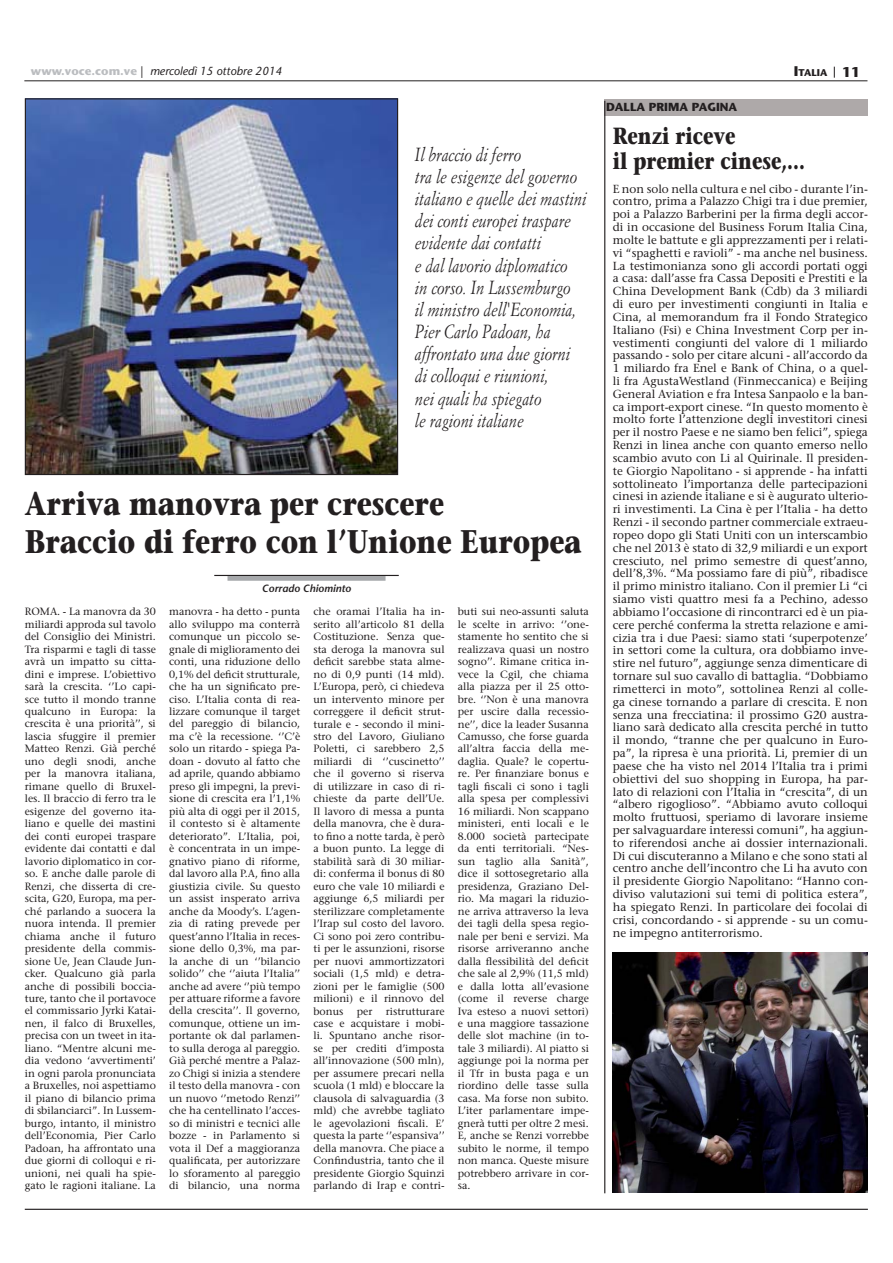
<style>
.page{position:relative;width:893px;height:1263px;background:#fff}
.page>*{position:absolute;margin:0;border:0;box-sizing:border-box;transform-origin:0 0}
.t1{font:700 32.7px/37.3px "Stone Serif";color:#231f20;scale:.83 1}
.t2{font:700 23.25px/25.7px "Stone Serif";color:#231f20;scale:.8 1}
.t3{font:italic 18.6px/22.2px "Simoncini Garamond";color:#231f20;scale:.83 1}
.t4{font:11.7px/12.9px "Stone Serif";color:#231f20;text-align:justify}
.t5{font:italic 11.7px "Stone Sans";color:#231f20}
.t6{font:700 11.7px "Stone Sans";color:#231f20}
.t7{font:10.5px/12.5px "Stone Serif";color:#231f20;text-align:justify}
.t8{font:italic 600 10.5px "Stone Sans";color:#231f20}
.t9{font:700 9.75px "Stone Sans";color:#231f20}
.s1{font-weight:700;font-style:normal;color:#bbbdc0}
.s2{font-style:normal}
.s3{font-size:13.95px}
</style>
<div class="page">
<hr style="left:25px;top:1209px;width:843px;height:1px;background:#231f20">
<div style="left:604px;top:99px;width:264px;height:17px;background:#aea9a9"></div>
<hr style="left:24px;top:81px;width:843px;height:1px;background:#231f20">
<div style="left:227px;top:576px;width:158px;height:5px;background:#a7a9ac"></div>
<hr style="left:214px;top:575px;width:185px;height:1px;background:#231f20">
<hr style="left:604px;top:101px;width:1px;height:1092px;background:#231f20">
<img style="left:27px;top:100px;width:369px;height:373px">
<div style="left:25px;top:98px;width:373px;height:377px;border:1px solid #231f20"></div>
<img style="left:613px;top:953px;width:255px;height:240px">
<p class="t5" style="left:31px;top:67px;width:253px"><span class="s1">www.voce.com.ve</span> <span class="s2">|</span> mercoledì 15 ottobre 2014</p>
<p class="t9" style="left:794px;top:70px;width:67px"><span class="s3">I</span>TALIA <span class="s3">11</span></p>
<p class="t3" style="left:415px;top:145px;width:208px">Il braccio di ferro<br>tra le esigenze del governo italiano e quelle dei mastini dei conti europei traspare evidente dai contatti<br>e dal lavorio diplomatico<br>in corso. In Lussemburgo<br>il ministro dell'Economia,<br>Pier Carlo Padoan, ha affrontato una due giorni di colloqui e riunioni,<br>nei quali ha spiegato<br>le ragioni italiane</p>
<h1 class="t1" style="left:25px;top:489px;width:672px">Arriva manovra per crescere<br>Braccio di ferro con l’Unione Europea</h1>
<p class="t8" style="left:262px;top:584px;width:91px">Corrado Chiominto</p>
<p class="t7" style="left:25px;top:606px;width:133px">ROMA. - La manovra da 30 miliardi approda sul tavolo del Consiglio dei Ministri.<br>Tra risparmi e tagli di tasse avrà un impatto su citta&shy;dini e imprese. L’obiettivo sarà la crescita. ‘’Lo capi&shy;sce tutto il mondo tranne qualcuno in Europa: la crescita è una priorità’’, si lascia sfuggire il premier Matteo Renzi. Già perché uno degli snodi, anche per la manovra italiana, rimane quello di Bruxel&shy;les. Il braccio di ferro tra le esigenze del governo ita&shy;liano e quelle dei mastini dei conti europei traspare evidente dai contatti e dal lavorio diplomatico in cor&shy;so. E anche dalle parole di Renzi, che disserta di cre&shy;scita, G20, Europa, ma per&shy;ché parlando a suocera la nuora intenda. Il premier chiama anche il futuro presidente della commis&shy;sione Ue, Jean Claude Jun&shy;cker. Qualcuno già parla anche di possibili boccia&shy;ture, tanto che il portavoce el commissario Jyrki Katai&shy;nen, il falco di Bruxelles, precisa con un tweet in ita&shy;liano. “Mentre alcuni me&shy;dia vedono ‘avvertimenti’ in ogni parola pronunciata a Bruxelles, noi aspettiamo il piano di bilancio prima di sbilanciarci”. In Lussem&shy;burgo, intanto, il ministro dell’Economia, Pier Carlo Padoan, ha affrontato una due giorni di colloqui e ri&shy;unioni, nei quali ha spie&shy;gato le ragioni italiane. La</p>
<p class="t7" style="left:169px;top:606px;width:133px">manovra - ha detto - punta allo sviluppo ma conterrà comunque un piccolo se&shy;gnale di miglioramento dei conti, una riduzione dello 0,1% del deficit strutturale, che ha un significato pre&shy;ciso. L’Italia conta di rea&shy;lizzare comunque il target del pareggio di bilancio, ma c’è la recessione. ‘’C’è solo un ritardo - spiega Pa&shy;doan - dovuto al fatto che ad aprile, quando abbiamo preso gli impegni, la previ&shy;sione di crescita era l’1,1% più alta di oggi per il 2015, il contesto si è altamente deteriorato”. L’Italia, poi, è concentrata in un impe&shy;gnativo piano di riforme, dal lavoro alla P.A, fino alla giustizia civile. Su questo un assist insperato arriva anche da Moody’s. L’agen&shy;zia di rating prevede per quest’anno l’Italia in reces&shy;sione dello 0,3%, ma par&shy;la anche di un ‘’bilancio solido’’ che ‘’aiuta l’Italia’’ anche ad avere ‘’più tempo per attuare riforme a favore della crescita’’. Il governo, comunque, ottiene un im&shy;portante ok dal parlamen&shy;to sulla deroga al pareggio.<br>Già perché mentre a Palaz&shy;zo Chigi si inizia a stendere il testo della manovra - con un nuovo ‘’metodo Renzi’’ che ha centellinato l’acces&shy;so di ministri e tecnici alle bozze - in Parlamento si vota il Def a maggioranza qualificata, per autorizzare lo sforamento al pareggio di bilancio, una norma</p>
<p class="t7" style="left:313px;top:606px;width:133px">che oramai l’Italia ha in&shy;serito all’articolo 81 della Costituzione. Senza que&shy;sta deroga la manovra sul deficit sarebbe stata alme&shy;no di 0,9 punti (14 mld).<br>L’Europa, però, ci chiedeva un intervento minore per correggere il deficit strut&shy;turale e - secondo il mini&shy;stro del Lavoro, Giuliano Poletti, ci sarebbero 2,5 miliardi di ‘’cuscinetto’’ che il governo si riserva di utilizzare in caso di ri&shy;chieste da parte dell’Ue.<br>Il lavoro di messa a punta della manovra, che è dura&shy;to fino a notte tarda, è però a buon punto. La legge di stabilità sarà di 30 miliar&shy;di: conferma il bonus di 80 euro che vale 10 miliardi e aggiunge 6,5 miliardi per sterilizzare completamente l’Irap sul costo del lavoro.<br>Ci sono poi zero contribu&shy;ti per le assunzioni, risorse per nuovi ammortizzatori sociali (1,5 mld) e detra&shy;zioni per le famiglie (500 milioni) e il rinnovo del bonus</p>
<p class="t7" style="left:313px;top:1006px;width:133px;text-indent:72px">ristrutturare case e acquistare i mobi&shy;li. Spuntano anche risor&shy;se per crediti d’imposta all’innovazione (500 mln), per assumere precari nella scuola (1 mld) e bloccare la clausola di salvaguardia (3 mld) che avrebbe tagliato le agevolazioni fiscali. E’ questa la parte ‘’espansiva’’ della manovra. Che piace a Confindustria, tanto che il presidente Giorgio Squinzi parlando di Irap e contri-</p>
<p class="t7" style="left:357px;top:1006px;width:17px">per</p>
<p class="t7" style="left:458px;top:606px;width:133px">buti sui neo-assunti saluta le scelte in arrivo: ‘’one&shy;stamente ho sentito che si realizzava quasi un nostro sogno’’. Rimane critica in&shy;vece la Cgil, che chiama alla piazza per il 25 otto&shy;bre. ‘’Non è una manovra per uscire dalla recessio&shy;ne’’, dice la leader Susanna Camusso, che forse guarda all’altra faccia della me&shy;daglia. Quale? le copertu&shy;re. Per finanziare bonus e tagli fiscali ci sono i tagli alla spesa per complessivi 16 miliardi. Non scappano ministeri, enti locali e le 8.000 società partecipate da enti territoriali. “Nes&shy;sun taglio alla Sanità”, dice il sottosegretario alla presidenza, Graziano Del&shy;rio. Ma magari la riduzio&shy;ne arriva attraverso la leva dei tagli della spesa regio&shy;nale per beni e servizi. Ma risorse arriveranno anche dalla flessibilità del deficit che sale al 2,9% (11,5 mld) e dalla lotta all’evasione (come il reverse charge Iva esteso a nuovi settori) e una maggiore tassazione delle slot machine (in to&shy;tale 3 miliardi). Al piatto si aggiunge poi la norma per il Tfr in busta paga e un riordino delle tasse sulla casa. Ma forse non subito.<br>L’iter parlamentare impe&shy;gnerà tutti per oltre 2 mesi.<br>E, anche se Renzi vorrebbe subito le norme, il tempo non manca. Queste misure potrebbero arrivare in cor&shy;sa.</p>
<p class="t6" style="left:606px;top:102px;width:133px">DALLA PRIMA PAGINA</p>
<h2 class="t2" style="left:613px;top:125px;width:242px">Renzi riceve<br>il premier cinese,...</h2>
<p class="t4" style="left:613px;top:183px;width:257px">E non solo nella cultura e nel cibo - durante l’in&shy;contro, prima a Palazzo Chigi tra i due premier, poi a Palazzo Barberini per la firma degli accor&shy;di in occasione del Business Forum Italia Cina, molte le battute e gli apprezzamenti per i relati&shy;vi “spaghetti e ravioli” - ma anche nel business.<br>La testimonianza sono gli accordi portati oggi a casa: dall’asse fra Cassa Depositi e Prestiti e la China Development Bank (Cdb) da 3 miliardi di euro per investimenti congiunti in Italia e Cina, al memorandum fra il Fondo Strategico Italiano (Fsi) e China Investment Corp per in&shy;vestimenti congiunti del valore di 1 miliardo passando - solo per citare alcuni - all’accordo da 1 miliardo fra Enel e Bank of China, o a quel&shy;li fra AgustaWestland (Finmeccanica) e Beijing General Aviation e fra Intesa Sanpaolo e la ban&shy;ca import-export cinese. “In questo momento è molto forte l’attenzione degli investitori cinesi per il nostro Paese e ne siamo ben felici”, spiega Renzi in linea anche con quanto emerso nello scambio avuto con Li al Quirinale. Il presiden&shy;te Giorgio Napolitano - si apprende - ha infatti sottolineato l’importanza delle partecipazioni cinesi in aziende italiane e si è augurato ulterio&shy;ri investimenti. La Cina è per l’Italia - ha detto Renzi - il secondo partner commerciale extraeu&shy;ropeo dopo gli Stati Uniti con un interscambio che nel 2013 è stato di 32,9 miliardi e un export cresciuto, nel primo semestre di quest’anno, dell’8,3%. “Ma possiamo fare di più”, ribadisce il primo ministro italiano. Con il premier Li “ci siamo visti quattro mesi fa a Pechino, adesso abbiamo l’occasione di rincontrarci ed è un pia&shy;cere perché conferma la stretta relazione e ami&shy;cizia tra i due Paesi: siamo stati ‘superpotenze’ in settori come la cultura, ora dobbiamo inve&shy;stire nel futuro”, aggiunge senza dimenticare di tornare sul suo cavallo di battaglia. “Dobbiamo rimetterci in moto”, sottolinea Renzi al colle&shy;ga cinese tornando a parlare di crescita. E non senza una frecciatina: il prossimo G20 austra&shy;liano sarà dedicato alla crescita perché in tutto il mondo, “tranne che per qualcuno in Euro&shy;pa”, la ripresa è una priorità. Li, premier di un paese che ha visto nel 2014 l’Italia tra i primi obiettivi del suo shopping in Europa, ha par&shy;lato di relazioni con l’Italia in “crescita”, di un “albero rigoglioso”. “Abbiamo avuto colloqui molto fruttuosi, speriamo di lavorare insieme per salvaguardare interessi comuni”, ha aggiun&shy;to riferendosi anche ai dossier internazionali.<br>Di cui discuteranno a Milano e che sono stati al centro anche dell’incontro che Li ha avuto con il presidente Giorgio Napolitano: “Hanno con&shy;diviso valutazioni sui temi di politica estera”, ha spiegato Renzi. In particolare dei focolai di crisi, concordando - si apprende - su un comu&shy;ne impegno antiterrorismo.</p>
</div>
